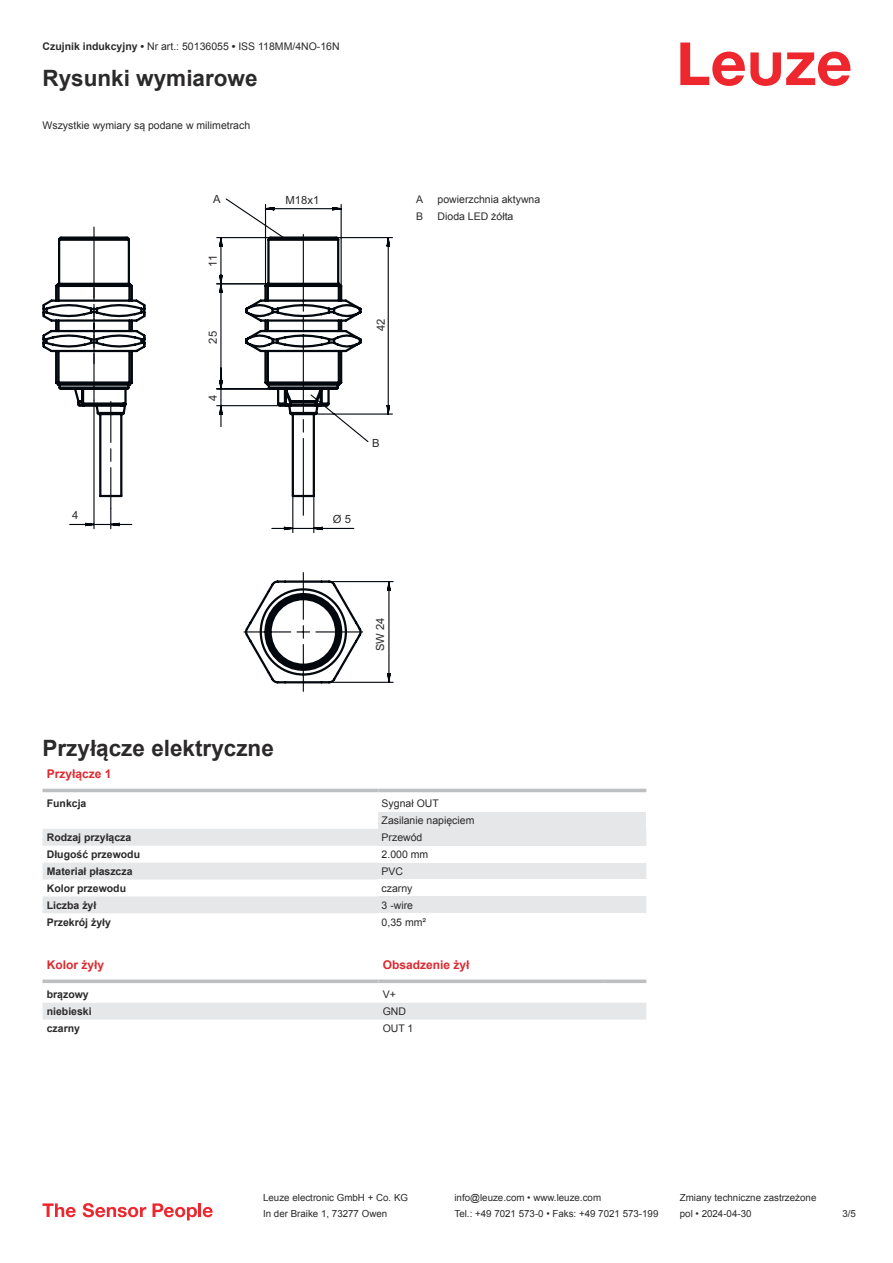
<style>
.page{position:relative;width:893px;height:1263px;background:#fff}
.page>*{position:absolute;margin:0;border:0;box-sizing:border-box;transform-origin:0 0}
.t1{font:700 22.5px "Arial";color:#2b292a}
.t2{font:700 12px "Arial";color:#db2a30}
.t3{font:11.25px "Arial";color:#2b292a}
.t4{font:10.5px/17px "Arial";color:#2b292a}
.t5{font:700 10.5px "Arial";color:#2b292a}
.t6{font:9.75px "Arial";color:#2b292a}
.s1{font-weight:700}
</style>
<div class="page">
<svg style="left:680px;top:43px;width:170px;height:43px"></svg>
<svg style="left:43px;top:788px;width:603px;height:5px"></svg>
<svg style="left:43px;top:829px;width:335px;height:84px;fill:#e6e7e9"></svg>
<hr style="left:43px;top:789px;width:335px;height:3px;background:#bdbfc1">
<hr style="left:378px;top:789px;width:268px;height:3px;background:#bdbfc1">
<div style="left:378px;top:812px;width:268px;height:17px;background:#e6e7e9"></div>
<div style="left:378px;top:829px;width:268px;height:17px;background:#e6e7e9"></div>
<div style="left:378px;top:862px;width:268px;height:17px;background:#e6e7e9"></div>
<div style="left:378px;top:896px;width:268px;height:17px;background:#e6e7e9"></div>
<svg style="left:43px;top:1019px;width:603px;height:1px"></svg>
<div style="left:43px;top:1003px;width:603px;height:16px;background:#e6e7e9"></div>
<svg style="left:43px;top:979px;width:335px;height:4px"></svg>
<svg style="left:378px;top:979px;width:226px;height:4px"></svg>
<svg style="left:604px;top:979px;width:42px;height:4px"></svg>
<svg style="left:43px;top:1203px;width:33px;height:14px"></svg>
<svg style="left:83px;top:1203px;width:63px;height:14px"></svg>
<svg style="left:153px;top:1203px;width:44px;height:17px"></svg>
<hr style="left:198px;top:1203px;width:3px;height:14px;background:#ed272d">
<svg style="left:203px;top:1207px;width:10px;height:10px"></svg>
<svg style="left:43px;top:236px;width:26px;height:154px"></svg>
<svg style="left:69px;top:198px;width:325px;height:485px"></svg>
<svg style="left:93px;top:226px;width:271px;height:466px"></svg>
<p class="t4" style="left:43px;top:39px;width:299px"><span class="s1">Czujnik indukcyjny •</span> Nr art.: 50136055 <span class="s1">•</span> ISS 118MM/4NO-16N</p>
<h1 class="t1" style="left:43px;top:69px;width:217px">Rysunki wymiarowe</h1>
<p class="t4" style="left:43px;top:116px;width:209px">Wszystkie wymiary są podane w milimetrach</p>
<p class="t3" style="left:213px;top:193px;width:9px">A</p>
<p class="t3" style="left:206px;top:267px;width:14px;rotate:-90deg">11</p>
<p class="t3" style="left:206px;top:344px;width:14px;rotate:-90deg">25</p>
<p class="t3" style="left:206px;top:401px;width:8px;rotate:-90deg">4</p>
<p class="t3" style="left:285px;top:194px;width:35px">M18x1</p>
<p class="t3" style="left:374px;top:331px;width:14px;rotate:-90deg">42</p>
<p class="t3" style="left:372px;top:436px;width:9px">B</p>
<p class="t3" style="left:72px;top:509px;width:8px">4</p>
<p class="t3" style="left:333px;top:512px;width:20px">Ø 5</p>
<p class="t4" style="left:416px;top:192px;width:9px">A</p>
<p class="t4" style="left:438px;top:192px;width:104px">powierzchnia aktywna</p>
<p class="t4" style="left:416px;top:209px;width:9px">B</p>
<p class="t4" style="left:438px;top:208px;width:77px">Dioda LED żółta</p>
<p class="t3" style="left:374px;top:651px;width:35px;rotate:-90deg">SW 24</p>
<h1 class="t1" style="left:43px;top:732px;width:233px">Przyłącze elektryczne</h1>
<p class="t2" style="left:47px;top:765px;width:66px">Przyłącze 1</p>
<p class="t5" style="left:47px;top:799px;width:41px">Funkcja</p>
<p class="t4" style="left:382px;top:795px;width:94px">Sygnał OUT<br>Zasilanie napięciem</p>
<p class="t5" style="left:47px;top:830px;width:86px">Rodzaj przyłącza</p>
<p class="t4" style="left:382px;top:830px;width:42px">Przewód</p>
<p class="t5" style="left:47px;top:847px;width:95px">Długość przewodu</p>
<p class="t4" style="left:382px;top:847px;width:48px">2.000 mm</p>
<p class="t5" style="left:47px;top:864px;width:87px">Materiał płaszcza</p>
<p class="t4" style="left:382px;top:862px;width:23px">PVC</p>
<p class="t5" style="left:47px;top:884px;width:81px">Kolor przewodu</p>
<p class="t4" style="left:382px;top:880px;width:32px">czarny</p>
<p class="t5" style="left:47px;top:897px;width:51px">Liczba żył</p>
<p class="t4" style="left:382px;top:897px;width:33px">3 -wire</p>
<p class="t5" style="left:47px;top:914px;width:66px">Przekrój żyły</p>
<p class="t4" style="left:382px;top:914px;width:46px">0,35 mm²</p>
<p class="t2" style="left:47px;top:956px;width:59px">Kolor żyły</p>
<p class="t2" style="left:383px;top:956px;width:88px">Obsadzenie żył</p>
<p class="t5" style="left:47px;top:987px;width:44px">brązowy</p>
<p class="t4" style="left:383px;top:986px;width:15px">V+</p>
<p class="t5" style="left:47px;top:1004px;width:46px">niebieski</p>
<p class="t4" style="left:383px;top:1003px;width:25px">GND</p>
<p class="t5" style="left:47px;top:1024px;width:35px">czarny</p>
<p class="t4" style="left:383px;top:1020px;width:32px">OUT 1</p>
<p class="t6" style="left:263px;top:1191px;width:146px">Leuze electronic GmbH + Co. KG</p>
<p class="t6" style="left:454px;top:1191px;width:148px">info@leuze.com • www.leuze.com</p>
<p class="t6" style="left:680px;top:1191px;width:138px">Zmiany techniczne zastrzeżone</p>
<p class="t6" style="left:263px;top:1210px;width:126px">In der Braike 1, 73277 Owen</p>
<p class="t6" style="left:454px;top:1207px;width:205px">Tel.: +49 7021 573-0 • Faks: +49 7021 573-199</p>
<p class="t6" style="left:680px;top:1207px;width:73px">pol • 2024-04-30</p>
<p class="t6" style="left:842px;top:1210px;width:15px">3 /5</p>
</div>
